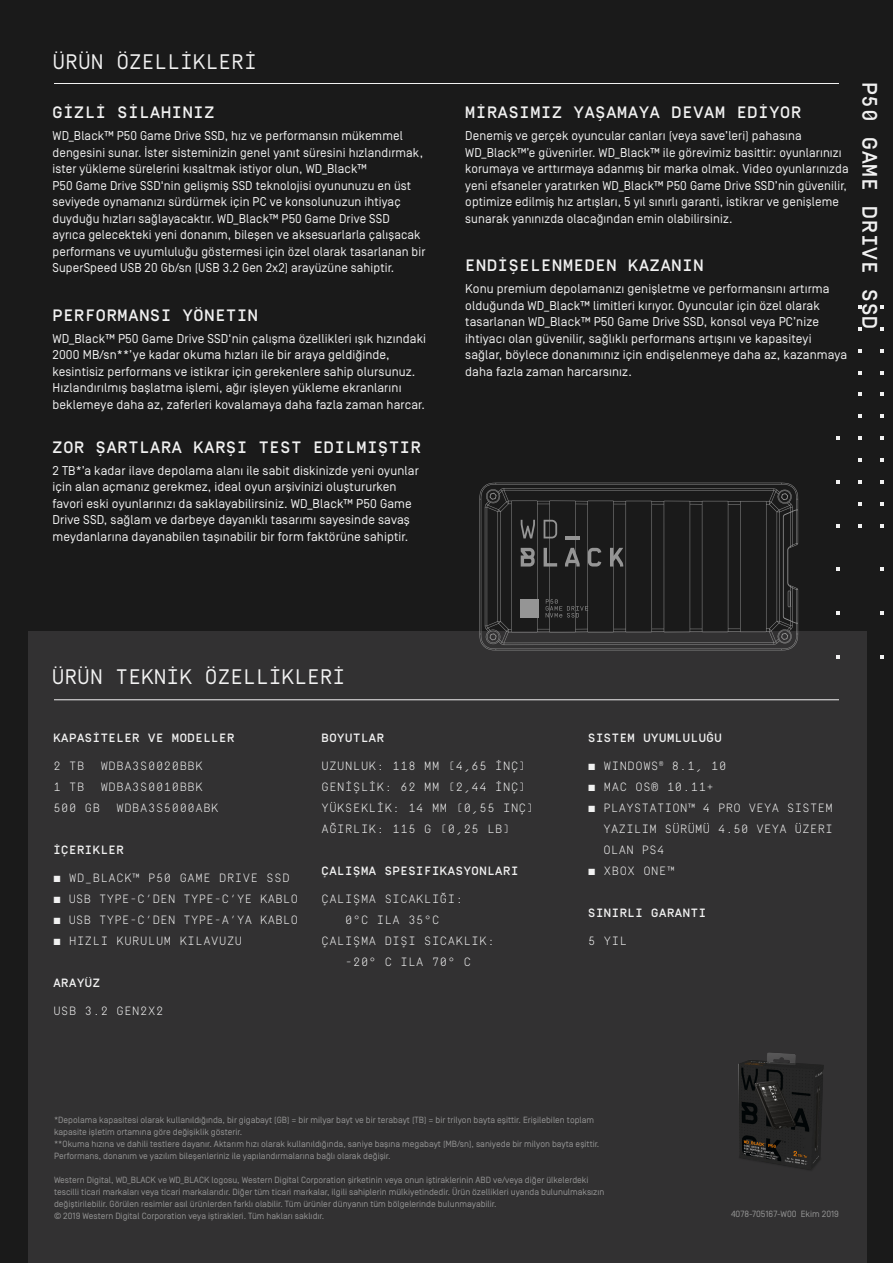
<style>
.page{position:relative;width:893px;height:1263px;background:#1a1a1a}
.page>*{position:absolute;margin:0;border:0;box-sizing:border-box;transform-origin:0 0}
.t1{font:21px "Simplon Mono";color:#f3f3f3}
.t2{font:21px "Simplon Mono";color:#f1f1f1}
.t3{font:500 21px "Simplon Mono";letter-spacing:.05em;color:#f1f1f1}
.Feature_Subhead{font:500 16.5px "Simplon Mono";letter-spacing:.05em;color:#f1f1f1}
.Feature_Body{font:12.75px/16.5px "Simplon Norm";letter-spacing:.01em;color:#f1f1f1}
.Specs_Body{font:300 12px/21px "Simplon Mono";letter-spacing:.05em;color:#f1f1f1;text-align:center}
.Specs_Subhead{font:500 12px "Simplon Mono";letter-spacing:.05em;color:#f1f1f1}
.Specs_Body-2{font:300 12px "Simplon Mono";letter-spacing:.03em;color:#f1f1f1}
.t4{font:9px/12px "Simplon Norm";color:#959595}
</style>
<div class="page">
<div style="left:28px;top:631px;width:839px;height:632px;background:#323132"></div>
<hr style="left:54px;top:83px;width:785px;height:1px;background:#f1f1f1">
<hr style="left:54px;top:699px;width:785px;height:1px;background:#f1f1f1">
<svg style="left:479px;top:483px;width:319px;height:167px"></svg>
<hr style="left:565px;top:537px;width:15px;height:3px;background:#959595">
<svg style="left:544px;top:520px;width:13px;height:18px"></svg>
<svg style="left:521px;top:520px;width:14px;height:18px"></svg>
<svg style="left:544px;top:548px;width:13px;height:18px"></svg>
<svg style="left:588px;top:548px;width:13px;height:18px"></svg>
<svg style="left:565px;top:548px;width:15px;height:18px"></svg>
<svg style="left:521px;top:548px;width:14px;height:18px"></svg>
<svg style="left:610px;top:548px;width:13px;height:18px"></svg>
<svg style="left:546px;top:599px;width:42px;height:18px"></svg>
<div style="left:521px;top:599px;width:18px;height:18px;background:#959595"></div>
<img style="left:738px;top:1052px;width:86px;height:118px">
<p class="t2" style="left:52px;top:50px;width:206px">ÜRÜN ÖZELLİKLERİ</p>
<p class="Feature_Subhead" style="left:52px;top:104px;width:164px">GİZLİ SİLAHINIZ</p>
<p class="Feature_Body" style="left:52px;top:128px;width:374px">WD_Black™ P50 Game Drive SSD, hız ve performansın mükemmel dengesini sunar. İster sisteminizin genel yanıt süresini hızlandırmak, ister yükleme sürelerini kısaltmak istiyor olun, WD_Black™<br>P50 Game Drive SSD'nin gelişmiş SSD teknolojisi oyununuzu en üst seviyede oynamanızı sürdürmek için PC ve konsolunuzun ihtiyaç duyduğu hızları sağlayacaktır. WD_Black™ P50 Game Drive SSD ayrıca gelecekteki yeni donanım, bileşen ve aksesuarlarla çalışacak performans ve uyumluluğu göstermesi için özel olarak tasarlanan bir SuperSpeed USB 20 Gb/sn (USB 3.2 Gen 2x2) arayüzüne sahiptir.</p>
<p class="Feature_Subhead" style="left:52px;top:306px;width:207px">PERFORMANSI YÖNETIN</p>
<p class="Feature_Body" style="left:52px;top:330px;width:375px">WD_Black™ P50 Game Drive SSD'nin çalışma özellikleri ışık hızındaki 2000 MB/sn**’ye kadar okuma hızları ile bir araya geldiğinde, kesintisiz performans ve istikrar için gerekenlere sahip olursunuz.<br>Hızlandırılmış başlatma işlemi, ağır işleyen yükleme ekranlarını beklemeye daha az, zaferleri kovalamaya daha fazla zaman harcar.</p>
<p class="Feature_Subhead" style="left:52px;top:438px;width:370px">ZOR ŞARTLARA KARŞI TEST EDILMIŞTIR</p>
<p class="Feature_Body" style="left:52px;top:462px;width:368px">2 TB*’a kadar ilave depolama alanı ile sabit diskinizde yeni oyunlar için alan açmanız gerekmez, ideal oyun arşivinizi oluştururken favori eski oyunlarınızı da saklayabilirsiniz. WD_Black™ P50 Game Drive SSD, sağlam ve darbeye dayanıklı tasarımı sayesinde savaş meydanlarına dayanabilen taşınabilir bir form faktörüne sahiptir.</p>
<p class="Feature_Subhead" style="left:465px;top:104px;width:337px">MİRASIMIZ YAŞAMAYA DEVAM EDİYOR</p>
<p class="Feature_Body" style="left:465px;top:128px;width:385px">Denemiş ve gerçek oyuncular canları (veya save’leri) pahasına WD_Black™’e güvenirler. WD_Black™ ile görevimiz basittir: oyunlarınızı korumaya ve arttırmaya adanmış bir marka olmak. Video oyunlarınızda yeni efsaneler yaratırken WD_Black™ P50 Game Drive SSD’nin güvenilir, optimize edilmiş hız artışları, 5 yıl sınırlı garanti, istikrar ve genişleme sunarak yanınızda olacağından emin olabilirsiniz.</p>
<p class="Feature_Subhead" style="left:465px;top:257px;width:240px">ENDİŞELENMEDEN KAZANIN</p>
<p class="Feature_Body" style="left:465px;top:281px;width:383px">Konu premium depolamanızı genişletme ve performansını artırma olduğunda WD_Black™ limitleri kırıyor. Oyuncular için özel olarak tasarlanan WD_Black™ P50 Game Drive SSD, konsol veya PC’nize ihtiyacı olan güvenilir, sağlıklı performans artışını ve kapasiteyi sağlar, böylece donanımınız için endişelenmeye daha az, kazanmaya daha fazla zaman harcarsınız.</p>
<p class="t3" style="left:881px;top:82px;width:249px;rotate:90deg">P50 GAME DRIVE SSD</p>
<p class="t1" style="left:52px;top:665px;width:295px">ÜRÜN TEKNİK ÖZELLİKLERİ</p>
<p class="Specs_Subhead" style="left:53px;top:732px;width:183px">KAPASİTELER VE MODELLER</p>
<p class="Specs_Body" style="left:53px;top:756px;width:32px">2 TB</p>
<p class="Specs_Body" style="left:101px;top:756px;width:104px">WDBA3S0020BBK</p>
<p class="Specs_Body" style="left:53px;top:777px;width:32px">1 TB</p>
<p class="Specs_Body" style="left:101px;top:777px;width:104px">WDBA3S0010BBK</p>
<p class="Specs_Body" style="left:53px;top:798px;width:48px">500 GB</p>
<p class="Specs_Body" style="left:117px;top:798px;width:104px">WDBA3S5000ABK</p>
<p class="Specs_Subhead" style="left:53px;top:844px;width:72px">İÇERIKLER</p>
<p class="Specs_Body" style="left:53px;top:867px;width:238px">■ WD_BLACK™ P50 GAME DRIVE SSD</p>
<p class="Specs_Body-2" style="left:53px;top:892px;width:246px">■ USB TYPE-C’DEN TYPE-C’YE KABLO</p>
<p class="Specs_Body-2" style="left:53px;top:913px;width:246px">■ USB TYPE-C’DEN TYPE-A’YA KABLO</p>
<p class="Specs_Body" style="left:53px;top:930px;width:190px">■ HIZLI KURULUM KILAVUZU</p>
<p class="Specs_Subhead" style="left:53px;top:976px;width:48px">ARAYÜZ</p>
<p class="Specs_Body" style="left:53px;top:1000px;width:111px">USB 3.2 GEN2X2</p>
<p class="Specs_Subhead" style="left:321px;top:732px;width:64px">BOYUTLAR</p>
<p class="Specs_Body" style="left:321px;top:756px;width:206px">UZUNLUK: 118 MM (4,65 İNÇ)</p>
<p class="Specs_Body" style="left:321px;top:777px;width:206px">GENİŞLİK: 62 MM (2,44 İNÇ)</p>
<p class="Specs_Body" style="left:321px;top:798px;width:214px">YÜKSEKLİK: 14 MM (0,55 INÇ)</p>
<p class="Specs_Body" style="left:321px;top:819px;width:190px">AĞIRLIK: 115 G (0,25 LB)</p>
<p class="Specs_Subhead" style="left:321px;top:865px;width:198px">ÇALIŞMA SPESIFIKASYONLARI</p>
<p class="Specs_Body" style="left:321px;top:888px;width:143px">ÇALIŞMA SICAKLIĞI:<br>0°C ILA 35°C</p>
<p class="Specs_Body" style="left:321px;top:930px;width:175px">ÇALIŞMA DIŞI SICAKLIK:</p>
<p class="Specs_Body" style="left:345px;top:951px;width:127px">-20° C ILA 70° C</p>
<p class="Specs_Subhead" style="left:588px;top:732px;width:135px">SISTEM UYUMLULUĞU</p>
<p class="Specs_Body" style="left:588px;top:756px;width:140px">■ WINDOWS<sup>®</sup> 8.1, 10</p>
<p class="Specs_Body" style="left:588px;top:777px;width:127px">■ MAC OS® 10.11+</p>
<p class="Specs_Body" style="left:603px;top:798px;width:231px;text-align:justify;text-indent:-15px">■ PLAYSTATION™ 4 PRO VEYA SISTEM YAZILIM SÜRÜMÜ 4.50 VEYA ÜZERI OLAN PS4</p>
<p class="Specs_Body" style="left:588px;top:861px;width:88px">■ XBOX ONE™</p>
<p class="Specs_Subhead" style="left:588px;top:907px;width:119px">SINIRLI GARANTI</p>
<p class="Specs_Body" style="left:588px;top:930px;width:40px">5 YIL</p>
<p class="t4" style="left:54px;top:1114px;width:542px">*Depolama kapasitesi olarak kullanıldığında, bir gigabayt (GB) = bir milyar bayt ve bir terabayt (TB) = bir trilyon bayta eşittir. Erişilebilen toplam kapasite işletim ortamına göre değişiklik gösterir.</p>
<p class="t4" style="left:54px;top:1138px;width:547px">**Okuma hızına ve dahili testlere dayanır. Aktarım hızı olarak kullanıldığında, saniye başına megabayt (MB/sn), saniyede bir milyon bayta eşittir.<br>Performans, donanım ve yazılım bileşenleriniz ile yapılandırmalarına bağlı olarak değişir.</p>
<p class="t4" style="left:54px;top:1174px;width:552px">Western Digital, WD_BLACK ve WD_BLACK logosu, Western Digital Corporation şirketinin veya onun iştiraklerinin ABD ve/veya diğer ülkelerdeki tescilli ticari markaları veya ticari markalarıdır. Diğer tüm ticari markalar, ilgili sahiplerin mülkiyetindedir. Ürün özellikleri uyarıda bulunulmaksızın değiştirilebilir. Görülen resimler asıl ürünlerden farklı olabilir. Tüm ürünler dünyanın tüm bölgelerinde bulunmayabilir.</p>
<p class="t4" style="left:54px;top:1210px;width:272px">© 2019 Western Digital Corporation veya iştirakleri. Tüm hakları saklıdır.</p>
<p class="t4" style="left:731px;top:1208px;width:109px">4078-705167-W00 Ekim 2019</p>
</div>
